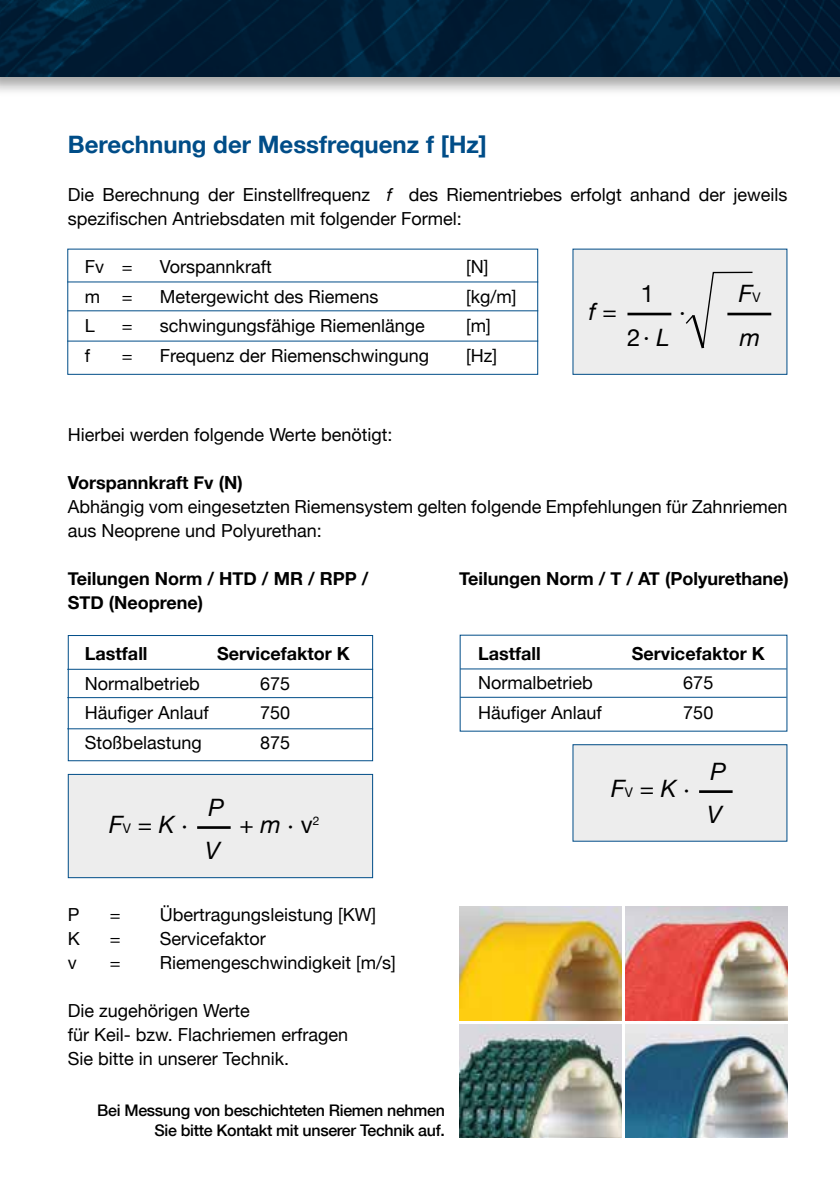
<style>
.page{position:relative;width:840px;height:1191px;background:#fff}
.page>*{position:absolute;margin:0;border:0;box-sizing:border-box;transform-origin:0 0}
.t1{font:700 24px "Helvetica Neue";color:#004d88}
.t2{font:italic 24px/43.4px "Helvetica Neue";color:#000}
.t3{font:24px "Helvetica Neue";color:#000}
.t4{font:18px/24px "Helvetica Neue";color:#000}
.t5{font:700 18px/24px "Helvetica Neue";color:#000}
.t6{font:500 16px/20px "Helvetica Neue";letter-spacing:-.02em;color:#000;text-align:right}
.s1{font-style:italic}
.s2{font-style:normal;font-size:13.4px}
.s3{font-style:normal}
</style>
<div class="page">
<svg style="left:0;top:0;width:839px;height:77px;fill:#001c34"></svg>
<div style="left:67px;top:249px;width:471px;height:126px;border:1px solid #004d88"></div>
<div style="left:572px;top:249px;width:214px;height:125px;background:#ededed"></div>
<div style="left:572px;top:249px;width:215px;height:126px;border:1px solid #004d88"></div>
<div style="left:68px;top:774px;width:304px;height:103px;background:#ededed"></div>
<div style="left:68px;top:774px;width:305px;height:104px;border:1px solid #004d88"></div>
<div style="left:572px;top:744px;width:214px;height:97px;background:#ededed"></div>
<div style="left:572px;top:744px;width:215px;height:97px;border:1px solid #004d88"></div>
<hr style="left:627px;top:313px;width:44px;height:2px;background:#000">
<hr style="left:727px;top:313px;width:43px;height:2px;background:#000">
<svg style="left:685px;top:271px;width:68px;height:78px"></svg>
<hr style="left:197px;top:826px;width:33px;height:3px;background:#000">
<hr style="left:698px;top:790px;width:34px;height:3px;background:#000">
<hr style="left:67px;top:281px;width:471px;height:1px;background:#004d88">
<hr style="left:67px;top:310px;width:471px;height:1px;background:#004d88">
<hr style="left:67px;top:340px;width:471px;height:1px;background:#004d88">
<div style="left:68px;top:635px;width:305px;height:126px;border:1px solid #004d88"></div>
<hr style="left:67px;top:669px;width:306px;height:1px;background:#004d88">
<hr style="left:67px;top:697px;width:306px;height:1px;background:#004d88">
<hr style="left:67px;top:728px;width:306px;height:1px;background:#004d88">
<hr style="left:460px;top:668px;width:326px;height:1px;background:#004d88">
<hr style="left:460px;top:697px;width:326px;height:1px;background:#004d88">
<img style="left:459px;top:906px;width:161px;height:114px">
<img style="left:459px;top:1024px;width:161px;height:114px">
<img style="left:625px;top:906px;width:162px;height:114px">
<img style="left:625px;top:1024px;width:162px;height:114px">
<h1 class="t1" style="left:68px;top:130px;width:420px">Berechnung der Messfrequenz f [Hz]</h1>
<p class="t4" style="left:68px;top:182px;width:720px">Die Berechnung der Einstellfrequenz <span class="s1">f</span> des Riementriebes erfolgt anhand der jeweils spezifischen Antriebsdaten mit folgender Formel:</p>
<p class="t4" style="left:85px;top:254px;width:49px">Fv =</p>
<p class="t4" style="left:160px;top:254px;width:113px">Vorspannkraft</p>
<p class="t4" style="left:466px;top:254px;width:24px">[N]</p>
<p class="t4" style="left:85px;top:284px;width:49px">m =</p>
<p class="t4" style="left:160px;top:284px;width:220px">Metergewicht des Riemens</p>
<p class="t4" style="left:466px;top:284px;width:52px">[kg/m]</p>
<p class="t4" style="left:85px;top:314px;width:12px">L</p>
<p class="t4" style="left:122px;top:314px;width:12px">=</p>
<p class="t4" style="left:160px;top:314px;width:266px">schwingungsfähige Riemenlänge</p>
<p class="t4" style="left:466px;top:314px;width:26px">[m]</p>
<p class="t4" style="left:85px;top:343px;width:7px">f</p>
<p class="t4" style="left:122px;top:343px;width:12px">=</p>
<p class="t4" style="left:160px;top:343px;width:271px">Frequenz der Riemenschwingung</p>
<p class="t4" style="left:466px;top:343px;width:32px">[Hz]</p>
<h1 class="t3" style="left:640px;top:279px;width:15px">1</h1>
<h1 class="t2" style="left:738px;top:272px;width:23px">F<span class="s2">V</span></h1>
<h1 class="t3" style="left:626px;top:323px;width:44px">2· <span class="s1">L</span></h1>
<h1 class="t2" style="left:739px;top:315px;width:22px">m</h1>
<h1 class="t2" style="left:588px;top:289px;width:30px">f =</h1>
<h1 class="t3" style="left:678px;top:298px;width:8px">·</h1>
<p class="t4" style="left:68px;top:422px;width:326px">Hierbei werden folgende Werte benötigt:</p>
<p class="t5" style="left:68px;top:470px;width:176px">Vorspannkraft Fv (N)</p>
<p class="t4" style="left:68px;top:494px;width:720px">Abhängig vom eingesetzten Riemensystem gelten folgende Empfehlungen für Zahnriemen aus Neoprene und Polyurethan:</p>
<p class="t5" style="left:68px;top:566px;width:302px">Teilungen Norm / HTD / MR / RPP /<br>STD (Neoprene)</p>
<p class="t5" style="left:459px;top:566px;width:331px">Teilungen Norm / T / AT (Polyurethane)</p>
<p class="t5" style="left:85px;top:641px;width:64px">Lastfall</p>
<p class="t5" style="left:217px;top:641px;width:134px">Servicefaktor K</p>
<p class="t4" style="left:85px;top:671px;width:116px">Normalbetrieb</p>
<p class="t4" style="left:260px;top:671px;width:32px">675</p>
<p class="t4" style="left:85px;top:701px;width:125px">Häufiger Anlauf</p>
<p class="t4" style="left:260px;top:701px;width:32px">750</p>
<p class="t4" style="left:85px;top:730px;width:118px">Stoßbelastung</p>
<p class="t4" style="left:260px;top:730px;width:32px">875</p>
<h1 class="t2" style="left:205px;top:785px;width:20px">P<br>V</h1>
<h1 class="t2" style="left:109px;top:802px;width:80px">F<span class="s2">V</span> = K ·</h1>
<h1 class="t2" style="left:239px;top:802px;width:82px">+ m · <span class="s3">v</span><sup>2</sup></h1>
<p class="t4" style="left:68px;top:902px;width:13px">P</p>
<p class="t4" style="left:110px;top:902px;width:12px">=</p>
<p class="t4" style="left:160px;top:902px;width:218px">Übertragungsleistung [KW]</p>
<p class="t4" style="left:68px;top:926px;width:14px">K</p>
<p class="t4" style="left:110px;top:926px;width:12px">=</p>
<p class="t4" style="left:160px;top:926px;width:107px">Servicefaktor</p>
<p class="t4" style="left:68px;top:950px;width:10px">v</p>
<p class="t4" style="left:110px;top:950px;width:12px">=</p>
<p class="t4" style="left:160px;top:950px;width:237px">Riemengeschwindigkeit [m/s]</p>
<p class="t4" style="left:68px;top:998px;width:281px">Die zugehörigen Werte<br>für Keil- bzw. Flachriemen erfragen<br>Sie bitte in unserer Technik.</p>
<p class="t6" style="left:97px;top:1100px;width:349px">Bei Messung von beschichteten Riemen nehmen<br>Sie bitte Kontakt mit unserer Technik auf.</p>
<p class="t5" style="left:478px;top:641px;width:64px">Lastfall</p>
<p class="t5" style="left:631px;top:641px;width:134px">Servicefaktor K</p>
<p class="t4" style="left:478px;top:671px;width:116px">Normalbetrieb</p>
<p class="t4" style="left:683px;top:671px;width:32px">675</p>
<p class="t4" style="left:478px;top:700px;width:125px">Häufiger Anlauf</p>
<p class="t4" style="left:683px;top:700px;width:32px">750</p>
<h1 class="t2" style="left:610px;top:766px;width:80px">F<span class="s2">V</span> = K ·</h1>
<h1 class="t2" style="left:706px;top:749px;width:20px">P<br>V</h1>
</div>
